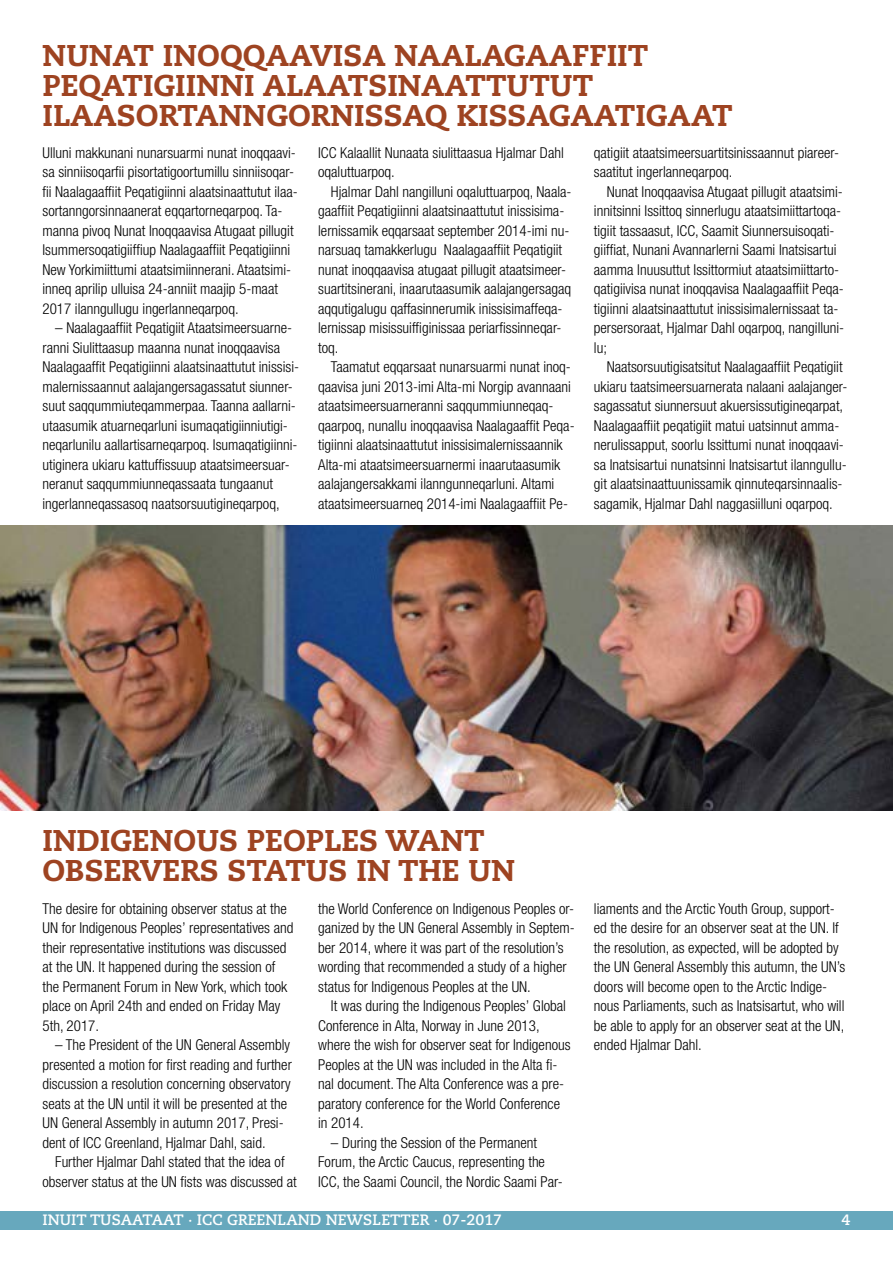
<style>
.page{position:relative;width:893px;height:1263px;background:#fff}
.page>*{position:absolute;margin:0;border:0;box-sizing:border-box;transform-origin:0 0}
.Overskrift_1{font:800 30px/30px "Caecilia LT Std";color:#9e4321}
.brød_2{font:300 condensed 15px/19.5px "Helvetica Neue LT Std";color:#000}
.Brød_1{font:300 condensed 15px/19.5px "Helvetica Neue LT Std";color:#000}
.t1{font:700 15px "Caecilia LT Std";color:#fff}
</style>
<div class="page">
<img style="left:0;top:525px;width:893px;height:285px">
<div style="left:0;top:1211px;width:893px;height:19px;background:#67a8bd"></div>
<p class="Overskrift_1" style="left:43px;top:40px;width:692px">NUNAT INOQQAAVISA NAALAGAAFFIIT<br>PEQATIGIINNI ALAATSINAATTUTUT<br>ILAASORTANNGORNISSAQ KISSAGAATIGAAT</p>
<p class="Brød_1" style="left:43px;top:143px;width:255px">Ulluni makkunani nunarsuarmi nunat inoqqaavi&shy;sa sinniisoqarfii pisortatigoortumillu sinniisoqar&shy;fii Naalagaaffiit Peqatigiinni alaatsinaattutut ilaa&shy;sortanngorsinnaanerat eqqartorneqarpoq. Ta&shy;manna pivoq Nunat Inoqqaavisa Atugaat pillugit Isummersoqatigiiffiup Naalagaaffiit Peqatigiinni New Yorkimiittumi ataatsimiinnerani. Ataatsimi&shy;inneq aprilip ulluisa 24-anniit maajip 5-maat 2017 ilanngullugu ingerlanneqarpoq.</p>
<p class="brød_2" style="left:43px;top:318px;width:258px;text-indent:13px">– Naalagaaffiit Peqatigiit Ataatsimeersuarne&shy;ranni Siulittaasup maanna nunat inoqqaavisa Naalagaaffit Peqatigiinni alaatsinaattutut inissisi&shy;malernissaannut aalajangersagassatut siunner&shy;suut saqqummiuteqammerpaa. Taanna aallarni&shy;utaasumik atuarneqarluni isumaqatigiinniutigi&shy;neqarlunilu aallartisarneqarpoq. Isumaqatigiinni&shy;utiginera ukiaru kattuffissuup ataatsimeersuar&shy;neranut saqqummiunneqassaata tungaanut ingerlanneqassasoq naatsorsuutigineqarpoq,</p>
<p class="brød_2" style="left:318px;top:143px;width:247px">ICC Kalaallit Nunaata siulittaasua Hjalmar Dahl oqaluttuarpoq.</p>
<p class="brød_2" style="left:318px;top:182px;width:254px;text-indent:13px">Hjalmar Dahl nangilluni oqaluttuarpoq, Naala&shy;gaaffiit Peqatigiinni alaatsinaattutut inissisima&shy;lernissamik eqqarsaat september 2014-imi nu&shy;narsuaq tamakkerlugu Naalagaaffiit Peqatigiit nunat inoqqaavisa atugaat pillugit ataatsimeer&shy;suartitsinerani, inaarutaasumik aalajangersagaq aqqutigalugu qaffasinnerumik inissisimaffeqa&shy;lernissap misissuiffiginissaa periarfissinneqar&shy;toq.</p>
<p class="brød_2" style="left:318px;top:357px;width:258px;text-indent:13px">Taamatut eqqarsaat nunarsuarmi nunat inoq&shy;qaavisa juni 2013-imi Alta-mi Norgip avannaani ataatsimeersuarneranni saqqummiunneqaq&shy;qaarpoq, nunallu inoqqaavisa Naalagaaffit Peqa&shy;tigiinni alaatsinaattutut inissisimalernissaannik Alta-mi ataatsimeersuarnermi inaarutaasumik aalajangersakkami ilanngunneqarluni. Altami ataatsimeersuarneq 2014-imi Naalagaaffiit Pe-</p>
<p class="brød_2" style="left:594px;top:143px;width:247px">qatigiit ataatsimeersuartitsinissaannut piareer&shy;saatitut ingerlanneqarpoq.</p>
<p class="brød_2" style="left:594px;top:182px;width:252px;text-indent:13px">Nunat Inoqqaavisa Atugaat pillugit ataatsimi&shy;innitsinni Issittoq sinnerlugu ataatsimiittartoqa&shy;tigiit tassaasut, ICC, Saamit Siunnersuisoqati&shy;giiffiat, Nunani Avannarlerni Saami Inatsisartui aamma Inuusuttut Issittormiut ataatsimiittarto&shy;qatigiivisa nunat inoqqavisa Naalagaaffiit Peqa&shy;tigiinni alaatsinaattutut inissisimalernissaat ta&shy;persersoraat, Hjalmar Dahl oqarpoq, nangilluni&shy;lu;</p>
<p class="brød_2" style="left:594px;top:357px;width:255px;text-indent:13px">Naatsorsuutigisatsitut Naalagaaffiit Peqatigiit ukiaru taatsimeersuarnerata nalaani aalajanger&shy;sagassatut siunnersuut akuersissutigineqarpat, Naalagaaffiit peqatigiit matui uatsinnut amma&shy;nerulissapput, soorlu Issittumi nunat inoqqaavi&shy;sa Inatsisartui nunatsinni Inatsisartut ilanngullu&shy;git alaatsinaattuunissamik qinnuteqarsinnaalis&shy;sagamik, Hjalmar Dahl naggasiilluni oqarpoq.</p>
<p class="Overskrift_1" style="left:43px;top:826px;width:474px">INDIGENOUS PEOPLES WANT<br>OBSERVERS STATUS IN THE UN</p>
<p class="Brød_1" style="left:43px;top:898px;width:252px">The desire for obtaining observer status at the UN for Indigenous Peoples’ representatives and their representative institutions was discussed at the UN. It happened during the session of the Permanent Forum in New York, which took place on April 24th and ended on Friday May 5th, 2017.</p>
<p class="brød_2" style="left:43px;top:1035px;width:251px;text-indent:13px">– The President of the UN General Assembly presented a motion for first reading and further discussion a resolution concerning observatory seats at the UN until it will be presented at the UN General Assembly in autumn 2017, Presi&shy;dent of ICC Greenland, Hjalmar Dahl, said.</p>
<p class="brød_2" style="left:43px;top:1152px;width:256px;text-align:center">Further Hjalmar Dahl stated that the idea of observer status at the UN fists was discussed at</p>
<p class="brød_2" style="left:318px;top:898px;width:258px">the World Conference on Indigenous Peoples or&shy;ganized by the UN General Assembly in Septem&shy;ber 2014, where it was part of the resolution’s wording that recommended a study of a higher status for Indigenous Peoples at the UN.</p>
<p class="brød_2" style="left:318px;top:996px;width:254px;text-indent:13px">It was during the Indigenous Peoples’ Global Conference in Alta, Norway in June 2013, where the wish for observer seat for Indigenous Peoples at the UN was included in the Alta fi&shy;nal document. The Alta Conference was a pre&shy;paratory conference for the World Conference in 2014.</p>
<p class="brød_2" style="left:318px;top:1132px;width:246px;text-indent:13px">– During the Session of the Permanent<br>Forum, the Arctic Caucus, representing the<br>ICC, the Saami Council, the Nordic Saami Par-</p>
<p class="brød_2" style="left:594px;top:898px;width:253px">liaments and the Arctic Youth Group, support&shy;ed the desire for an observer seat at the UN. If the resolution, as expected, will be adopted by the UN General Assembly this autumn, the UN’s doors will become open to the Arctic Indige&shy;nous Parliaments, such as Inatsisartut, who will be able to apply for an observer seat at the UN, ended Hjalmar Dahl.</p>
<p class="t1" style="left:43px;top:1211px;width:461px">INUIT TUSAATAAT · ICC GREENLAND NEWSLETTER · 07-2017</p>
<p class="t1" style="left:842px;top:1211px;width:10px">4</p>
</div>
